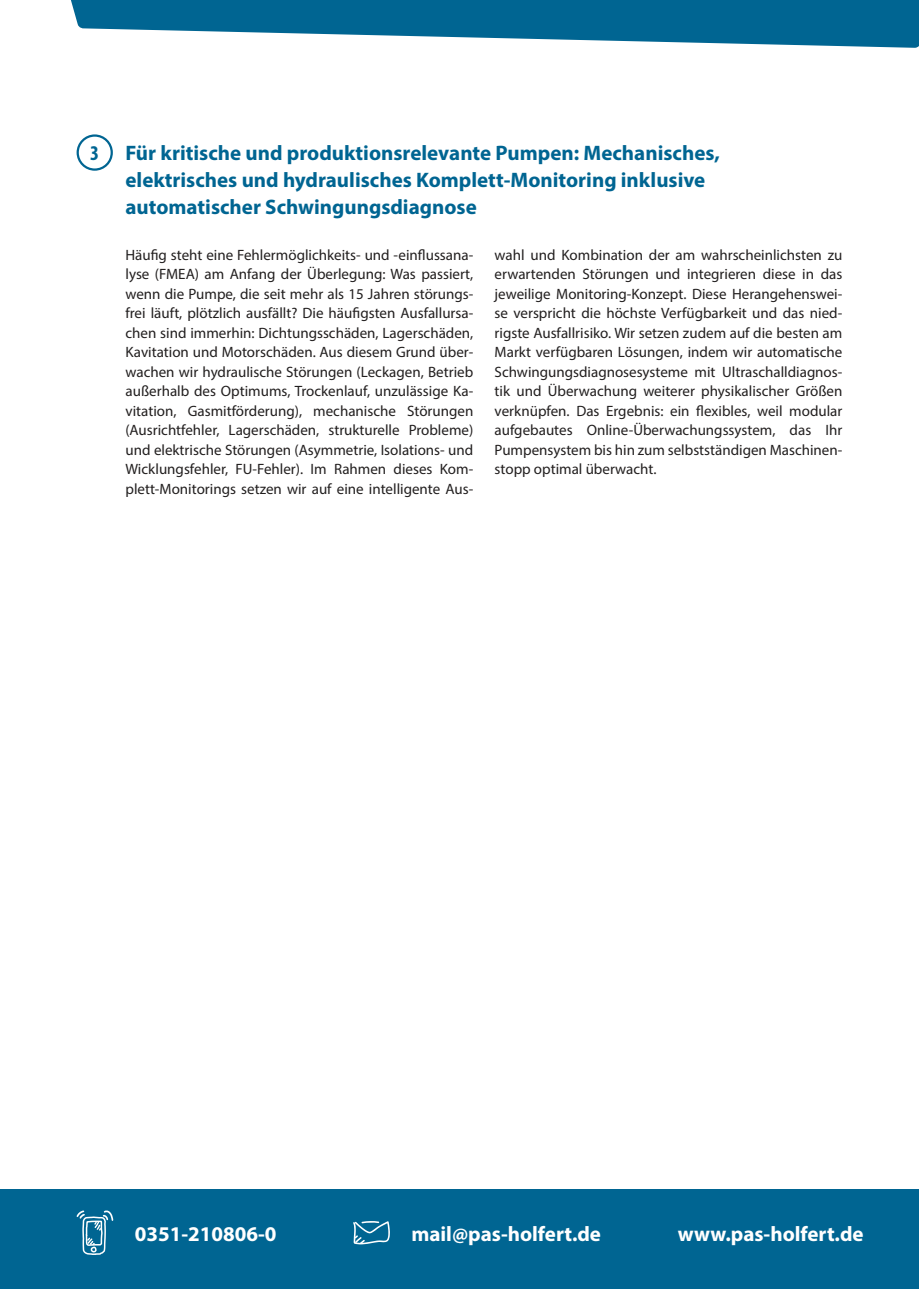
<style>
.page{position:relative;width:919px;height:1289px;background:#fff}
.page>*{position:absolute;margin:0;border:0;box-sizing:border-box;transform-origin:0 0}
.t1{font:700 21px/27px "Myriad Pro";color:#006592}
.t2{font:700 21px "Myriad Pro";color:#fff}
.t3{font:700 condensed 21px "Myriad Pro";color:#006592}
.t4{font:15px/19.5px "Myriad Pro";color:#221f1f;text-align:justify}
</style>
<div class="page">
<div style="left:0;top:1189px;width:918px;height:99px;background:#006592"></div>
<svg style="left:77px;top:1210px;width:36px;height:44px"></svg>
<svg style="left:353px;top:1221px;width:37px;height:23px"></svg>
<svg style="left:71px;top:0;width:847px;height:48px"></svg>
<div style="left:77px;top:134px;width:36px;height:37px;border:2px solid #006592;border-radius:50%"></div>
<h1 class="t3" style="left:90px;top:146px;width:10px">3</h1>
<h1 class="t1" style="left:125px;top:142px;width:595px">Für kritische und produktionsrelevante Pumpen: Mechanisches, elektrisches und hydraulisches Komplett-Monitoring inklusive automatischer Schwingungsdiagnose</h1>
<p class="t4" style="left:125px;top:245px;width:349px">Häufig steht eine Fehlermöglichkeits- und -einflussana&shy;lyse (FMEA) am Anfang der Überlegung: Was passiert, wenn die Pumpe, die seit mehr als 15 Jahren störungs&shy;frei läuft, plötzlich ausfällt? Die häufigsten Ausfallursa&shy;chen sind immerhin: Dichtungsschäden, Lagerschäden, Kavitation und Motorschäden. Aus diesem Grund über&shy;wachen wir hydraulische Störungen (Leckagen, Betrieb außerhalb des Optimums, Trockenlauf, unzulässige Ka&shy;vitation, Gasmitförderung), mechanische Störungen (Ausrichtfehler, Lagerschäden, strukturelle Probleme) und elektrische Störungen (Asymmetrie, Isolations- und Wicklungsfehler, FU-Fehler). Im Rahmen dieses Kom&shy;plett-Monitorings setzen wir auf eine intelligente Aus-</p>
<p class="t4" style="left:494px;top:245px;width:349px">wahl und Kombination der am wahrscheinlichsten zu erwartenden Störungen und integrieren diese in das jeweilige Monitoring-Konzept. Diese Herangehenswei&shy;se verspricht die höchste Verfügbarkeit und das nied&shy;rigste Ausfallrisiko. Wir setzen zudem auf die besten am Markt verfügbaren Lösungen, indem wir automatische Schwingungsdiagnosesysteme mit Ultraschalldiagnos&shy;tik und Überwachung weiterer physikalischer Größen verknüpfen. Das Ergebnis: ein flexibles, weil modular aufgebautes Online-Überwachungssystem, das Ihr Pumpensystem bis hin zum selbstständigen Maschinen&shy;stopp optimal überwacht.</p>
<h1 class="t2" style="left:135px;top:1225px;width:143px">0351-210806-0</h1>
<h1 class="t2" style="left:411px;top:1225px;width:191px">mail@pas-holfert.de</h1>
<h1 class="t2" style="left:677px;top:1225px;width:187px">www.pas-holfert.de</h1>
</div>
